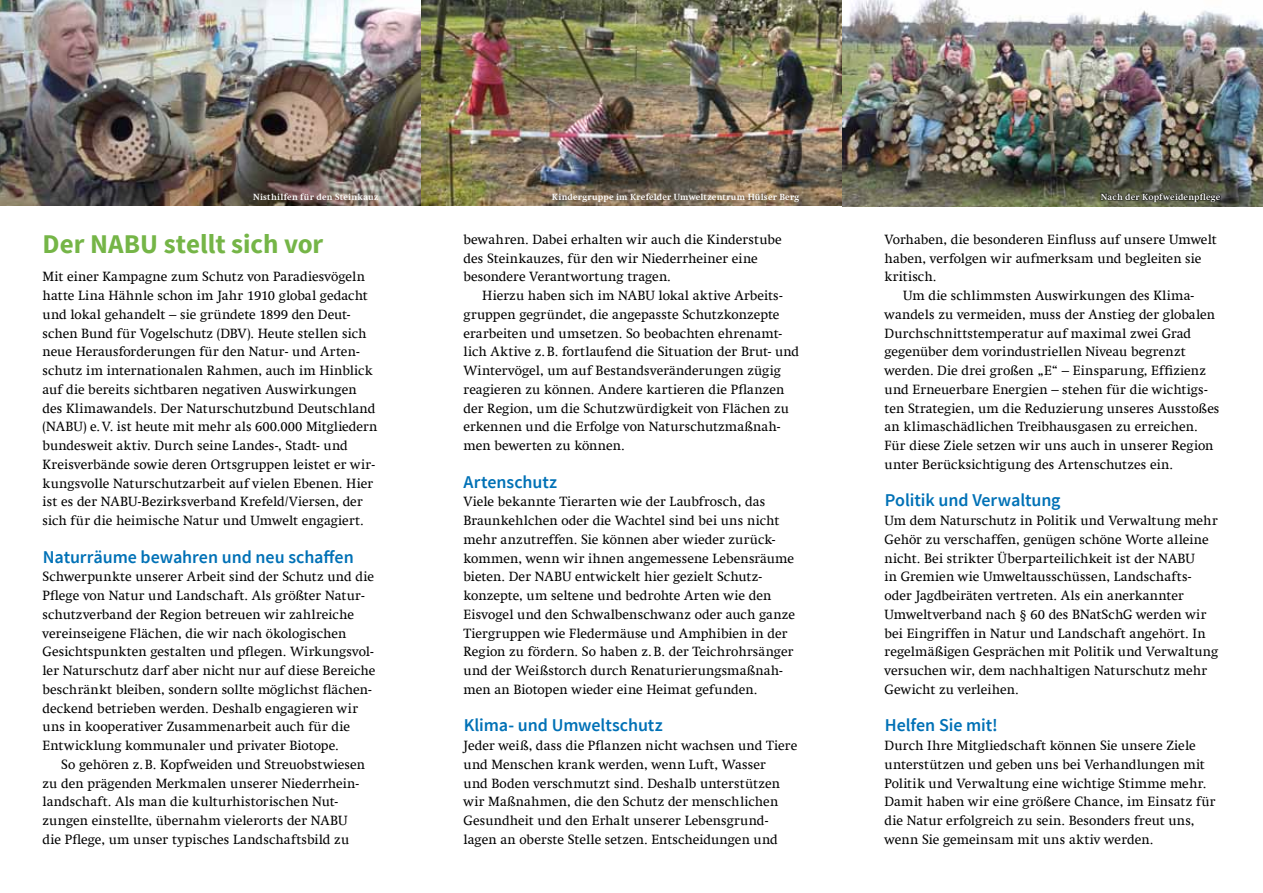
<style>
.page{position:relative;width:1263px;height:893px;background:#fff}
.page>*{position:absolute;margin:0;border:0;box-sizing:border-box;transform-origin:0 0}
.t1{font:700 27px "Source Sans Pro";color:#75b547}
.t2{font:600 18px "Source Sans Pro";letter-spacing:-.005em;color:#0071b6}
.t3{font:13.5px/18.8px "Swift Com";letter-spacing:.005em;color:#000}
.t4{font:700 9px "Swift Com";letter-spacing:.025em;color:#fff}
</style>
<div class="page">
<img style="left:0;top:0;width:1263px;height:206px">
<div style="left:1098px;top:191px;width:122px;height:11px;background:#000;opacity:.75"></div>
<p class="t4" style="left:253px;top:191px;width:127px">Nisthilfen für den Steinkauz</p>
<p class="t4" style="left:552px;top:191px;width:249px">Kindergruppe im Krefelder Umweltzentrum Hülser Berg</p>
<p class="t4" style="left:1101px;top:191px;width:121px">Nach der Kopfweidenpflege</p>
<h1 class="t1" style="left:43px;top:227px;width:282px">Der NABU stellt sich vor</h1>
<p class="t3" style="left:43px;top:267px;width:336px">Mit einer Kampagne zum Schutz von Paradiesvögeln hatte Lina Hähnle schon im Jahr 1910 global gedacht und lokal gehandelt – sie gründete 1899 den Deut&shy;schen Bund für Vogelschutz (DBV). Heute stellen sich neue Herausforderungen für den Natur- und Arten&shy;schutz im internationalen Rahmen, auch im Hinblick auf die bereits sichtbaren negativen Auswirkungen des Klimawandels. Der Naturschutzbund Deutschland (NABU) e.V. ist heute mit mehr als 600.000 Mitgliedern bundesweit aktiv. Durch seine Landes-, Stadt- und Kreisverbände sowie deren Ortsgruppen leistet er wir&shy;kungsvolle Naturschutzarbeit auf vielen Ebenen. Hier ist es der NABU-Bezirksverband Krefeld/Viersen, der sich für die heimische Natur und Umwelt engagiert.</p>
<h2 class="t2" style="left:43px;top:545px;width:312px">Naturräume bewahren und neu schaffen</h2>
<p class="t3" style="left:43px;top:567px;width:334px">Schwerpunkte unserer Arbeit sind der Schutz und die Pflege von Natur und Landschaft. Als größter Natur&shy;schutzverband der Region betreuen wir zahlreiche vereinseigene Flächen, die wir nach ökologischen Gesichtspunkten gestalten und pflegen. Wirkungsvol&shy;ler Naturschutz darf aber nicht nur auf diese Bereiche beschränkt bleiben, sondern sollte möglichst flächen&shy;deckend betrieben werden. Deshalb engagieren wir uns in kooperativer Zusammenarbeit auch für die Entwicklung kommunaler und privater Biotope.</p>
<p class="t3" style="left:43px;top:755px;width:324px;text-indent:19px">So gehören z.B. Kopfweiden und Streuobstwiesen zu den prägenden Merkmalen unserer Niederrhein&shy;landschaft. Als man die kulturhistorischen Nut&shy;zungen einstellte, übernahm vielerorts der NABU die Pflege, um unser typisches Landschaftsbild zu</p>
<p class="t3" style="left:463px;top:230px;width:320px">bewahren. Dabei erhalten wir auch die Kinderstube des Steinkauzes, für den wir Niederrheiner eine besondere Verantwortung tragen.</p>
<p class="t3" style="left:463px;top:286px;width:337px;text-indent:19px">Hierzu haben sich im NABU lokal aktive Arbeits&shy;gruppen gegründet, die angepasste Schutzkonzepte erarbeiten und umsetzen. So beobachten ehrenamt&shy;lich Aktive z.B. fortlaufend die Situation der Brut- und Wintervögel, um auf Bestandsveränderungen zügig reagieren zu können. Andere kartieren die Pflanzen der Region, um die Schutzwürdigkeit von Flächen zu erkennen und die Erfolge von Naturschutzmaßnah&shy;men bewerten zu können.</p>
<h2 class="t2" style="left:464px;top:470px;width:95px">Artenschutz</h2>
<p class="t3" style="left:463px;top:492px;width:333px">Viele bekannte Tierarten wie der Laubfrosch, das Braunkehlchen oder die Wachtel sind bei uns nicht mehr anzutreffen. Sie können aber wieder zurück&shy;kommen, wenn wir ihnen angemessene Lebensräume bieten. Der NABU entwickelt hier gezielt Schutz&shy;konzepte, um seltene und bedrohte Arten wie den Eisvogel und den Schwalbenschwanz oder auch ganze Tiergruppen wie Fledermäuse und Amphibien in der Region zu fördern. So haben z.B. der Teichrohrsänger und der Weißstorch durch Renaturierungsmaßnah&shy;men an Biotopen wieder eine Heimat gefunden.</p>
<h2 class="t2" style="left:464px;top:714px;width:200px">Klima- und Umweltschutz</h2>
<p class="t3" style="left:463px;top:736px;width:335px">Jeder weiß, dass die Pflanzen nicht wachsen und Tiere und Menschen krank werden, wenn Luft, Wasser<br>und Boden verschmutzt sind. Deshalb unterstützen wir Maßnahmen, die den Schutz der menschlichen Gesundheit und den Erhalt unserer Lebensgrund&shy;lagen an oberste Stelle setzen. Entscheidungen und</p>
<p class="t3" style="left:884px;top:230px;width:334px">Vorhaben, die besonderen Einfluss auf unsere Umwelt</p>
<p class="t3" style="left:884px;top:249px;width:318px">haben, verfolgen wir aufmerksam und begleiten sie</p>
<p class="t3" style="left:884px;top:267px;width:53px">kritisch.</p>
<p class="t3" style="left:903px;top:286px;width:292px">Um die schlimmsten Auswirkungen des Klima-</p>
<p class="t3" style="left:884px;top:305px;width:332px">wandels zu vermeiden, muss der Anstieg der globalen</p>
<p class="t3" style="left:884px;top:324px;width:308px">Durchschnittstemperatur auf maximal zwei Grad</p>
<p class="t3" style="left:884px;top:342px;width:303px">gegenüber dem vorindustriellen Niveau begrenzt</p>
<p class="t3" style="left:884px;top:361px;width:323px">werden. Die drei großen „E“ – Einsparung, Effizienz</p>
<p class="t3" style="left:884px;top:380px;width:325px">und Erneuerbare Energien – stehen für die wichtigs-</p>
<p class="t3" style="left:884px;top:399px;width:337px">ten Strategien, um die Reduzierung unseres Ausstoßes</p>
<p class="t3" style="left:884px;top:417px;width:315px">an klimaschädlichen Treibhausgasen zu erreichen.</p>
<p class="t3" style="left:884px;top:436px;width:330px">Für diese Ziele setzen wir uns auch in unserer Region</p>
<p class="t3" style="left:884px;top:455px;width:290px">unter Berücksichtigung des Artenschutzes ein.</p>
<h2 class="t2" style="left:885px;top:489px;width:177px">Politik und Verwaltung</h2>
<p class="t3" style="left:884px;top:511px;width:335px">Um dem Naturschutz in Politik und Verwaltung mehr Gehör zu verschaffen, genügen schöne Worte alleine nicht. Bei strikter Überparteilichkeit ist der NABU<br>in Gremien wie Umweltausschüssen, Landschafts&shy;oder Jagdbeiräten vertreten. Als ein anerkannter Umweltverband nach § 60 des BNatSchG werden wir bei Eingriffen in Natur und Landschaft angehört. In regelmäßigen Gesprächen mit Politik und Verwaltung versuchen wir, dem nachhaltigen Naturschutz mehr Gewicht zu verleihen.</p>
<h2 class="t2" style="left:885px;top:714px;width:115px">Helfen Sie mit!</h2>
<p class="t3" style="left:884px;top:736px;width:333px">Durch Ihre Mitgliedschaft können Sie unsere Ziele unterstützen und geben uns bei Verhandlungen mit Politik und Verwaltung eine wichtige Stimme mehr.<br>Damit haben wir eine größere Chance, im Einsatz für die Natur erfolgreich zu sein. Besonders freut uns, wenn Sie gemeinsam mit uns aktiv werden.</p>
</div>
